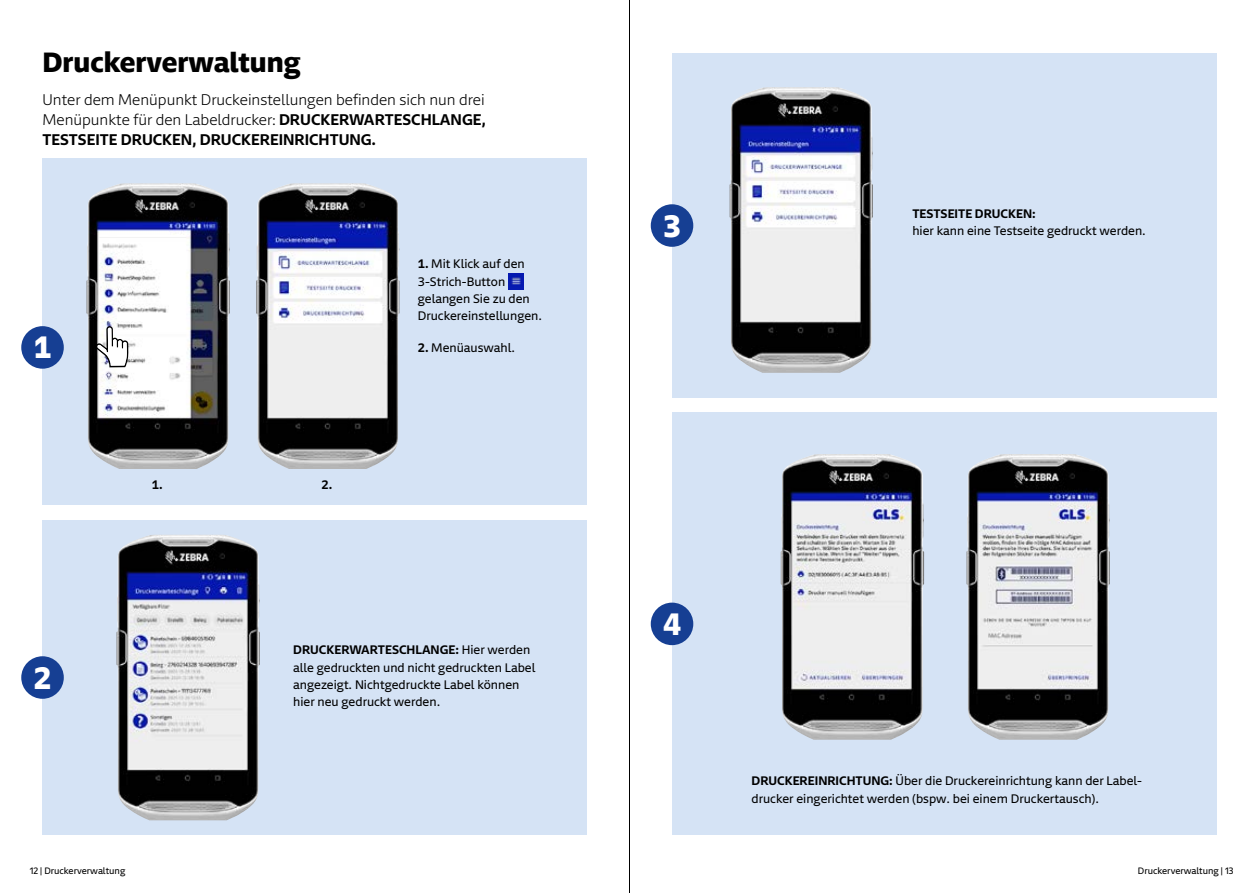
<style>
.page{position:relative;width:1259px;height:893px;background:#fff}
.page>*{position:absolute;margin:0;border:0;box-sizing:border-box;transform-origin:0 0}
.t1{font:700 30px "Newson GLSDTP";color:#fff}
.Headline_Tape_20_pt{font:700 27px "Newson GLSDTP";color:#000}
.U-Intro-2{font:300 15px/20.2px "Newson GLSDTP";color:#000;text-align:justify}
.U-bodytext_8_5pt_reg{font:12px/17.2px "Newson GLSDTP";color:#000}
.U-bodytext_8_5pt_reg-2{font:600 12px "Newson GLSDTP";color:#000}
.t2{font:9px "Newson GLSDTP";color:#000}
.s1{font-weight:600}
</style>
<div class="page">
<div style="left:43px;top:158px;width:544px;height:347px;background:#d5e3f5"></div>
<div style="left:672px;top:412px;width:544px;height:423px;background:#d5e3f5"></div>
<div style="left:43px;top:520px;width:544px;height:315px;background:#d5e3f5"></div>
<div style="left:672px;top:53px;width:544px;height:345px;background:#d5e3f5"></div>
<img style="left:86px;top:183px;width:144px;height:286px">
<img style="left:256px;top:183px;width:143px;height:286px">
<img style="left:116px;top:535px;width:144px;height:285px">
<img style="left:780px;top:454px;width:144px;height:286px">
<img style="left:966px;top:454px;width:143px;height:286px">
<img style="left:729px;top:87px;width:144px;height:286px">
<img style="left:508px;top:273px;width:15px;height:16px">
<div style="left:651px;top:603px;width:42px;height:42px;background:#163f93;border-radius:50%"></div>
<div style="left:21px;top:656px;width:43px;height:43px;background:#163f93;border-radius:50%"></div>
<div style="left:21px;top:326px;width:43px;height:43px;background:#163f93;border-radius:50%"></div>
<div style="left:651px;top:204px;width:42px;height:43px;background:#163f93;border-radius:50%"></div>
<svg style="left:96px;top:326px;width:32px;height:41px"></svg>
<hr style="left:629px;top:0;width:1px;height:893px;background:#000">
<p class="Headline_Tape_20_pt" style="left:43px;top:37px;width:259px">Druckerverwaltung</p>
<p class="U-Intro-2" style="left:43px;top:88px;width:445px">Unter dem Menüpunkt Druckeinstellungen befinden sich nun drei Menüpunkte für den Labeldrucker: <span class="s1">DRUCKERWARTESCHLANGE, TESTSEITE DRUCKEN, DRUCKEREINRICHTUNG.</span></p>
<p class="t1" style="left:34px;top:320px;width:20px">1</p>
<p class="t1" style="left:34px;top:650px;width:20px">2</p>
<p class="U-bodytext_8_5pt_reg" style="left:418px;top:254px;width:126px"><span class="s1">1.</span> Mit Klick auf den<br>3-Strich-Button gelangen Sie zu den<br>Druckereinstellungen.</p>
<p class="U-bodytext_8_5pt_reg-2" style="left:152px;top:474px;width:12px">1.</p>
<p class="U-bodytext_8_5pt_reg-2" style="left:322px;top:474px;width:12px">2.</p>
<p class="U-bodytext_8_5pt_reg" style="left:418px;top:337px;width:99px"><span class="s1">2.</span> Menüauswahl.</p>
<p class="U-bodytext_8_5pt_reg" style="left:293px;top:640px;width:244px"><span class="s1">DRUCKERWARTESCHLANGE:</span> Hier werden alle gedruckten und nicht gedruckten Label angezeigt. Nichtgedruckte Label können hier neu gedruckt werden.</p>
<p class="t1" style="left:663px;top:198px;width:19px">3</p>
<p class="U-bodytext_8_5pt_reg" style="left:912px;top:203px;width:235px"><span class="s1">TESTSEITE DRUCKEN:<br></span>hier kann eine Testseite gedruckt werden.</p>
<p class="t1" style="left:663px;top:596px;width:19px">4</p>
<p class="U-bodytext_8_5pt_reg" style="left:751px;top:771px;width:392px"><span class="s1">DRUCKEREINRICHTUNG:</span> Über die Druckereinrichtung kann der Label&shy;drucker eingerichtet werden (bspw. bei einem Druckertausch).</p>
<p class="t2" style="left:30px;top:863px;width:97px">12 | Druckerverwaltung</p>
<p class="t2" style="left:1138px;top:863px;width:97px">Druckerverwaltung | 13</p>
</div>
